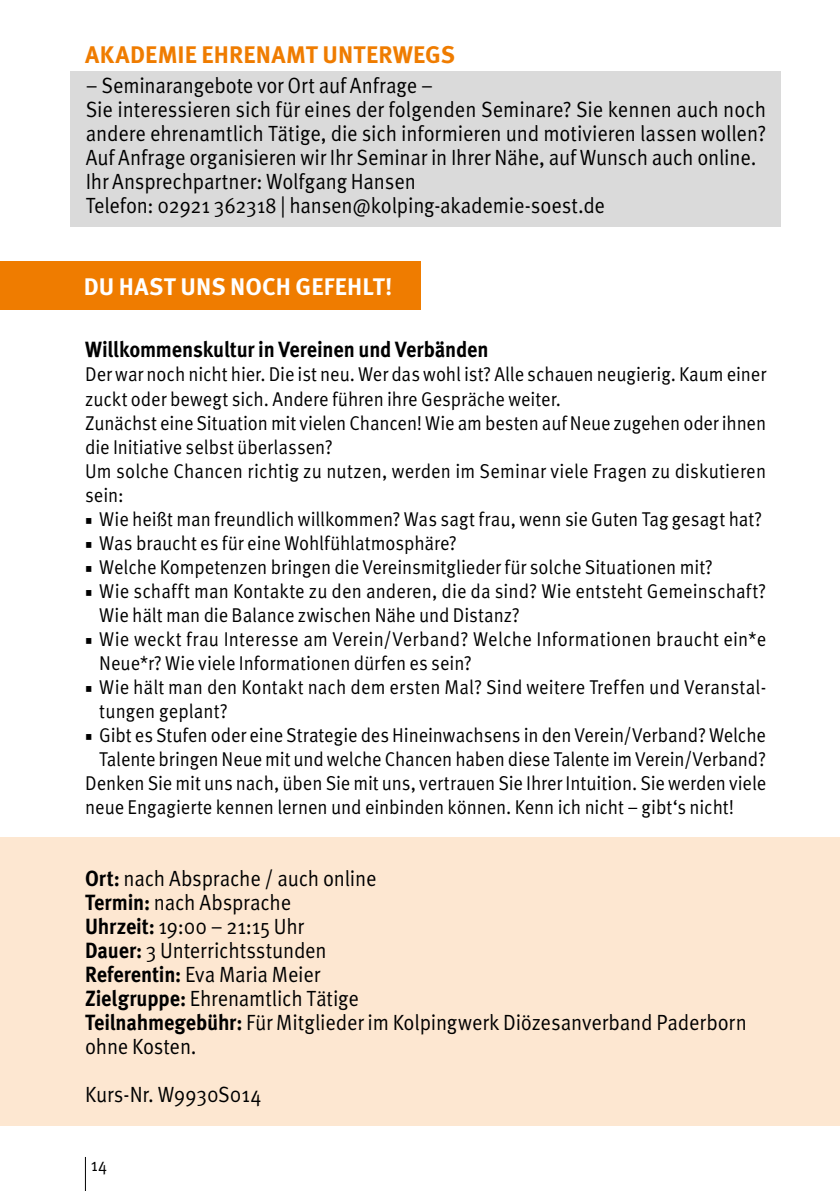
<style>
.page{position:relative;width:840px;height:1191px;background:#fff}
.page>*{position:absolute;margin:0;border:0;box-sizing:border-box;transform-origin:0 0}
.t1{font:700 24px "Meta Pro";letter-spacing:.005em;color:#ef7c00}
.t2{font:700 24px "Meta Pro";letter-spacing:.005em;color:#fff}
.t3{font:22px/24px "Meta Pro";letter-spacing:-.01em;color:#000;scale:.91 1}
.t4{font:700 22px "Meta Pro";letter-spacing:-.01em;color:#000;scale:.91 1}
.t5{font:20px/24px "Meta Pro";letter-spacing:-.005em;color:#000;scale:.91 1}
.t6{font:18px "Meta Pro";color:#000;scale:.91 1}
.s1{font-family:"Minion Pro"}
.s2{font-weight:700}
</style>
<div class="page">
<hr style="left:85px;top:1157px;width:1px;height:34px;background:#000">
<div style="left:70px;top:71px;width:710px;height:156px;background:#dadada"></div>
<div style="left:0;top:261px;width:420px;height:48px;background:#ef7c00"></div>
<div style="left:0;top:837px;width:839px;height:288px;background:#fde7d1"></div>
<p class="t1" style="left:85px;top:40px;width:371px">AKADEMIE EHRENAMT UNTERWEGS</p>
<p class="t3" style="left:86px;top:74px;width:749px">– Seminarangebote vor Ort auf Anfrage –<br>Sie interessieren sich für eines der folgenden Seminare? Sie kennen auch noch andere ehrenamtlich Tätige, die sich informieren und motivieren lassen wollen?<br>Auf Anfrage organisieren wir Ihr Seminar in Ihrer Nähe, auf Wunsch auch online.<br>Ihr Ansprechpartner: Wolfgang Hansen<br>Telefon: 02921 362318 | hansen@kolping-akademie-soest.de</p>
<p class="t2" style="left:84px;top:271px;width:310px">DU HAST UNS NOCH GEFEHLT!</p>
<p class="t4" style="left:85px;top:336px;width:444px">Willkommenskultur in Vereinen und Verbänden</p>
<p class="t5" style="left:85px;top:363px;width:749px">Der war noch nicht hier. Die ist neu. Wer das wohl ist? Alle schauen neugierig. Kaum einer zuckt oder bewegt sich. Andere führen ihre Gespräche weiter.<br>Zunächst eine Situation mit vielen Chancen! Wie am besten auf Neue zugehen oder ihnen die Initiative selbst überlassen?<br>Um solche Chancen richtig zu nutzen, werden im Seminar viele Fragen zu diskutieren sein:</p>
<p class="t5" style="left:85px;top:507px;width:745px"><span class="s1">■</span> Wie heißt man freundlich willkommen? Was sagt frau, wenn sie Guten Tag gesagt hat?</p>
<p class="t5" style="left:85px;top:531px;width:410px"><span class="s1">■</span> Was braucht es für eine Wohlfühlatmosphäre?</p>
<p class="t5" style="left:85px;top:555px;width:691px"><span class="s1">■</span> Welche Kompetenzen bringen die Vereinsmitglieder für solche Situationen mit?</p>
<p class="t5" style="left:99px;top:579px;width:734px;text-indent:-14px"><span class="s1">■</span> Wie schafft man Kontakte zu den anderen, die da sind? Wie entsteht Gemeinschaft?<br>Wie hält man die Balance zwischen Nähe und Distanz?</p>
<p class="t5" style="left:99px;top:627px;width:734px;text-indent:-14px"><span class="s1">■</span> Wie weckt frau Interesse am Verein/Verband? Welche Informationen braucht ein*e<br>Neue*r? Wie viele Informationen dürfen es sein?</p>
<p class="t5" style="left:99px;top:675px;width:734px;text-indent:-14px"><span class="s1">■</span> Wie hält man den Kontakt nach dem ersten Mal? Sind weitere Treffen und Veranstal&shy;tungen geplant?</p>
<p class="t5" style="left:85px;top:723px;width:749px"><span class="s1">■</span> Gibt es Stufen oder eine Strategie des Hineinwachsens in den Verein/Verband? Welche</p>
<p class="t5" style="left:99px;top:747px;width:733px">Talente bringen Neue mit und welche Chancen haben diese Talente im Verein/Verband?</p>
<p class="t5" style="left:85px;top:771px;width:749px">Denken Sie mit uns nach, üben Sie mit uns, vertrauen Sie Ihrer Intuition. Sie werden viele</p>
<p class="t5" style="left:85px;top:795px;width:714px">neue Engagierte kennen lernen und einbinden können. Kenn ich nicht – gibt‘s nicht!</p>
<p class="t3" style="left:85px;top:866px;width:728px"><span class="s2">Ort:</span> nach Absprache / auch online<br><span class="s2">Termin:</span> nach Absprache<br><span class="s2">Uhrzeit:</span> 19:00 – 21:15 Uhr<br><span class="s2">Dauer:</span> 3 Unterrichtsstunden<br><span class="s2">Referentin:</span> Eva Maria Meier<br><span class="s2">Zielgruppe:</span> Ehrenamtlich Tätige<br><span class="s2">Teilnahmegebühr:</span> Für Mitglieder im Kolpingwerk Diözesanverband Paderborn ohne Kosten.</p>
<p class="t3" style="left:85px;top:1082px;width:195px">Kurs-Nr. W9930S014</p>
<p class="t6" style="left:91px;top:1153px;width:20px">14</p>
</div>
